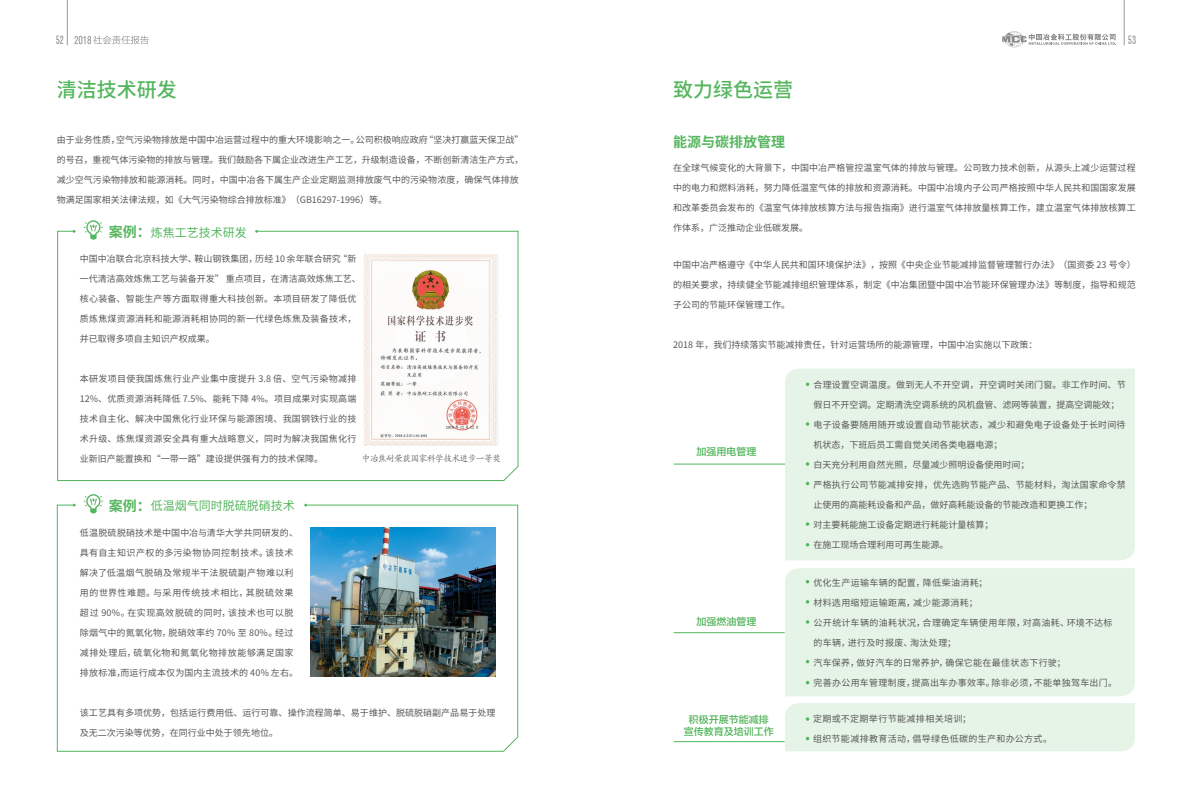
<style>
.page{position:relative;width:1191px;height:808px;background:#fff}
.page>*{position:absolute;margin:0;border:0;box-sizing:border-box;transform-origin:0 0}
.t1{font:500 20px "Source Han Sans CN";color:#54b65e}
.t2{font:500 20px "Source Han Sans CN";color:#55b65e}
.t3{font:700 14px "Source Han Sans CN";color:#54b65e}
.t4{font:12px "Source Han Sans CN";color:#55b65e}
.t5{font:12px "Chartwell Rose";color:#999}
.t6{font:10px/12px "FZLTZHK GBK1 0";color:#55b65e;text-align:center}
.t7{font:9px "Source Han Sans CN";letter-spacing:.01em;color:#595757}
.t8{font:9px "Source Han Sans CN";letter-spacing:.035em;color:#595757}
.t9{font:9px "Source Han Sans CN";letter-spacing:.03em;color:#595757}
.t10{font:9px "Source Han Sans CN";letter-spacing:.045em;color:#595757}
.t11{font:9px "Source Han Sans CN";letter-spacing:.04em;color:#595757}
.t12{font:9px "Source Han Sans CN";letter-spacing:.05em;color:#595757}
.t13{font:9px "Source Han Sans CN";letter-spacing:.055em;color:#595757}
.t14{font:9px "Source Han Sans CN";letter-spacing:.07em;color:#595757}
.t15{font:9px "Source Han Sans CN";letter-spacing:.06em;color:#595757}
.t16{font:9px "ST Kaiti";letter-spacing:-.095em;color:#595757}
.s1{font-weight:700;font-size:14px}
</style>
<div class="page">
<hr style="left:67px;top:0;width:1px;height:45px;background:#999">
<svg style="left:74px;top:36px;width:75px;height:8px"></svg>
<svg style="left:1002px;top:31px;width:114px;height:16px"></svg>
<hr style="left:1124px;top:0;width:1px;height:45px;background:#999">
<svg style="left:57px;top:230px;width:462px;height:251px"></svg>
<svg style="left:57px;top:504px;width:461px;height:248px"></svg>
<svg style="left:84px;top:220px;width:19px;height:20px"></svg>
<svg style="left:84px;top:494px;width:19px;height:20px"></svg>
<img style="left:363px;top:254px;width:136px;height:192px">
<img style="left:310px;top:528px;width:185px;height:148px">
<hr style="left:673px;top:464px;width:112px;height:1px;background:#54b65e">
<hr style="left:673px;top:632px;width:111px;height:1px;background:#54b65e">
<hr style="left:673px;top:741px;width:111px;height:1px;background:#54b65e">
<div style="left:785px;top:369px;width:350px;height:191px;background:#e5f4e7"></div>
<div style="left:785px;top:568px;width:350px;height:128px;background:#e5f4e7"></div>
<svg style="left:806px;top:422px;width:3px;height:4px"></svg>
<svg style="left:806px;top:462px;width:3px;height:4px"></svg>
<svg style="left:806px;top:522px;width:3px;height:4px"></svg>
<svg style="left:806px;top:620px;width:3px;height:4px"></svg>
<div style="left:785px;top:703px;width:350px;height:48px;background:#e5f4e7"></div>
<h3 class="t5" style="left:56px;top:33px;width:10px">52</h3>
<h3 class="t5" style="left:1127px;top:33px;width:10px">53</h3>
<h1 class="t1" style="left:57px;top:78px;width:121px">清洁技术研发</h1>
<p class="t7" style="left:57px;top:134px;width:468px">由于业务性质，空气污染物排放是中国中冶运营过程中的重大环境影响之一。公司积极响应政府“坚决打赢蓝天保卫战”</p>
<p class="t7" style="left:57px;top:154px;width:468px">的号召，重视气体污染物的排放与管理。我们鼓励各下属企业改进生产工艺，升级制造设备，不断创新清洁生产方式，</p>
<p class="t7" style="left:57px;top:174px;width:463px">减少空气污染物排放和能源消耗。同时，中国中冶各下属生产企业定期监测排放废气中的污染物浓度，确保气体排放</p>
<p class="t7" style="left:57px;top:194px;width:332px">物满足国家相关法律法规，如《大气污染物综合排放标准》（GB16297-1996）等。</p>
<h3 class="t4" style="left:109px;top:225px;width:139px"><span class="s1">案例：</span>炼焦工艺技术研发</h3>
<h1 class="t2" style="left:673px;top:78px;width:121px">致力绿色运营</h1>
<h2 class="t3" style="left:673px;top:134px;width:113px">能源与碳排放管理</h2>
<p class="t7" style="left:673px;top:162px;width:464px">在全球气候变化的大背景下，中国中冶严格管控温室气体的排放与管理。公司致力技术创新，从源头上减少运营过程</p>
<p class="t7" style="left:673px;top:182px;width:464px">中的电力和燃料消耗，努力降低温室气体的排放和资源消耗。中国中冶境内子公司严格按照中华人民共和国国家发展</p>
<p class="t7" style="left:673px;top:202px;width:464px">和改革委员会发布的《温室气体排放核算方法与报告指南》进行温室气体排放量核算工作，建立温室气体排放核算工</p>
<p class="t7" style="left:673px;top:222px;width:136px">作体系，广泛推动企业低碳发展。</p>
<p class="t7" style="left:673px;top:260px;width:464px">中国中冶严格遵守《中华人民共和国环境保护法》，按照《中央企业节能减排监督管理暂行办法》（国资委 23 号令）</p>
<p class="t7" style="left:673px;top:280px;width:464px">的相关要求，持续健全节能减排组织管理体系，制定《中冶集团暨中国中冶节能环保管理办法》等制度，指导和规范</p>
<p class="t7" style="left:673px;top:300px;width:118px">子公司的节能环保管理工作。</p>
<p class="t7" style="left:673px;top:340px;width:366px">2018 年，我们持续落实节能减排责任，针对运营场所的能源管理，中国中冶实施以下政策：</p>
<p class="t7" style="left:813px;top:379px;width:314px">合理设置空调温度。做到无人不开空调，开空调时关闭门窗。非工作时间、节</p>
<p class="t7" style="left:813px;top:399px;width:308px">假日不开空调。定期清洗空调系统的风机盘管、滤网等装置，提高空调能效；</p>
<p class="t7" style="left:813px;top:419px;width:314px">电子设备要随用随开或设置自动节能状态，减少和避免电子设备处于长时间待</p>
<p class="t7" style="left:813px;top:439px;width:190px">机状态，下班后员工需自觉关闭各类电器电源；</p>
<p class="t7" style="left:813px;top:459px;width:218px">白天充分利用自然光照，尽量减少照明设备使用时间；</p>
<p class="t7" style="left:813px;top:479px;width:314px">严格执行公司节能减排安排，优先选购节能产品、节能材料，淘汰国家命令禁</p>
<p class="t7" style="left:813px;top:499px;width:281px">止使用的高能耗设备和产品，做好高耗能设备的节能改造和更换工作；</p>
<p class="t7" style="left:813px;top:519px;width:181px">对主要耗能施工设备定期进行耗能计量核算；</p>
<p class="t7" style="left:813px;top:539px;width:136px">在施工现场合理利用可再生能源。</p>
<p class="t11" style="left:813px;top:577px;width:176px">优化生产运输车辆的配置，降低柴油消耗；</p>
<p class="t8" style="left:813px;top:597px;width:166px">材料选用缩短运输距离，减少能源消耗；</p>
<p class="t10" style="left:813px;top:617px;width:301px">公开统计车辆的油耗状况，合理确定车辆使用年限，对高油耗、环境不达标</p>
<p class="t12" style="left:813px;top:637px;width:144px">的车辆，进行及时报废、淘汰处理；</p>
<p class="t8" style="left:813px;top:657px;width:254px">汽车保养，做好汽车的日常养护，确保它能在最佳状态下行驶；</p>
<p class="t9" style="left:813px;top:677px;width:305px">完善办公用车管理制度，提高出车办事效率。除非必须，不能单独驾车出门。</p>
<p class="t10" style="left:813px;top:713px;width:160px">定期或不定期举行节能减排相关培训；</p>
<p class="t8" style="left:813px;top:733px;width:240px">组织节能减排教育活动，倡导绿色低碳的生产和办公方式。</p>
<p class="t7" style="left:80px;top:254px;width:278px">中国中冶联合北京科技大学、鞍山钢铁集团，历经 10 余年联合研究“新</p>
<p class="t7" style="left:80px;top:274px;width:282px">一代清洁高效炼焦工艺与装备开发” 重点项目，在清洁高效炼焦工艺、</p>
<p class="t7" style="left:80px;top:294px;width:278px">核心装备、智能生产等方面取得重大科技创新。本项目研发了降低优</p>
<p class="t7" style="left:80px;top:314px;width:278px">质炼焦煤资源消耗和能源消耗相协同的新一代绿色炼焦及装备技术，</p>
<p class="t7" style="left:80px;top:334px;width:137px">并已取得多项自主知识产权成果。</p>
<p class="t9" style="left:80px;top:374px;width:278px">本研发项目使我国炼焦行业产业集中度提升 3.8 倍、空气污染物减排</p>
<p class="t7" style="left:80px;top:394px;width:278px">12%、优质资源消耗降低 7.5%、能耗下降 4%。项目成果对实现高端</p>
<p class="t7" style="left:80px;top:414px;width:278px">技术自主化、解决中国焦化行业环保与能源困境、我国钢铁行业的技</p>
<p class="t7" style="left:80px;top:434px;width:278px">术升级、炼焦煤资源安全具有重大战略意义，同时为解决我国焦化行</p>
<p class="t7" style="left:80px;top:454px;width:245px">业新旧产能置换和“一带一路”建设提供强有力的技术保障。</p>
<p class="t6" style="left:696px;top:446px;width:61px">加强用电管理</p>
<p class="t16" style="left:361px;top:452px;width:141px">中冶焦耐荣获国家科学技术进步一等奖</p>
<h3 class="t4" style="left:109px;top:499px;width:187px"><span class="s1">案例：</span>低温烟气同时脱硫脱硝技术</h3>
<p class="t7" style="left:80px;top:527px;width:220px">低温脱硫脱硝技术是中国中冶与清华大学共同研发的、</p>
<p class="t12" style="left:80px;top:547px;width:215px">具有自主知识产权的多污染物协同控制技术。该技术</p>
<p class="t11" style="left:80px;top:567px;width:215px">解决了低温烟气脱硝及常规半干法脱硫副产物难以利</p>
<p class="t14" style="left:80px;top:587px;width:215px">用的世界性难题。与采用传统技术相比，其脱硫效果</p>
<p class="t13" style="left:80px;top:607px;width:215px">超过 90%。在实现高效脱硫的同时，该技术也可以脱</p>
<p class="t7" style="left:80px;top:627px;width:215px">除烟气中的氮氧化物，脱硝效率约 70% 至 80%。经过</p>
<p class="t15" style="left:80px;top:647px;width:215px">减排处理后，硫氧化物和氮氧化物排放能够满足国家</p>
<p class="t7" style="left:80px;top:667px;width:220px">排放标准，而运行成本仅为国内主流技术的 40% 左右。</p>
<p class="t7" style="left:80px;top:707px;width:417px">该工艺具有多项优势，包括运行费用低、运行可靠、操作流程简单、易于维护、脱硫脱硝副产品易于处理</p>
<p class="t7" style="left:80px;top:727px;width:200px">及无二次污染等优势，在同行业中处于领先地位。</p>
<p class="t6" style="left:696px;top:616px;width:61px">加强燃油管理</p>
<p class="t6" style="left:683px;top:713px;width:91px">积极开展节能减排宣传教育及培训工作</p>
</div>
